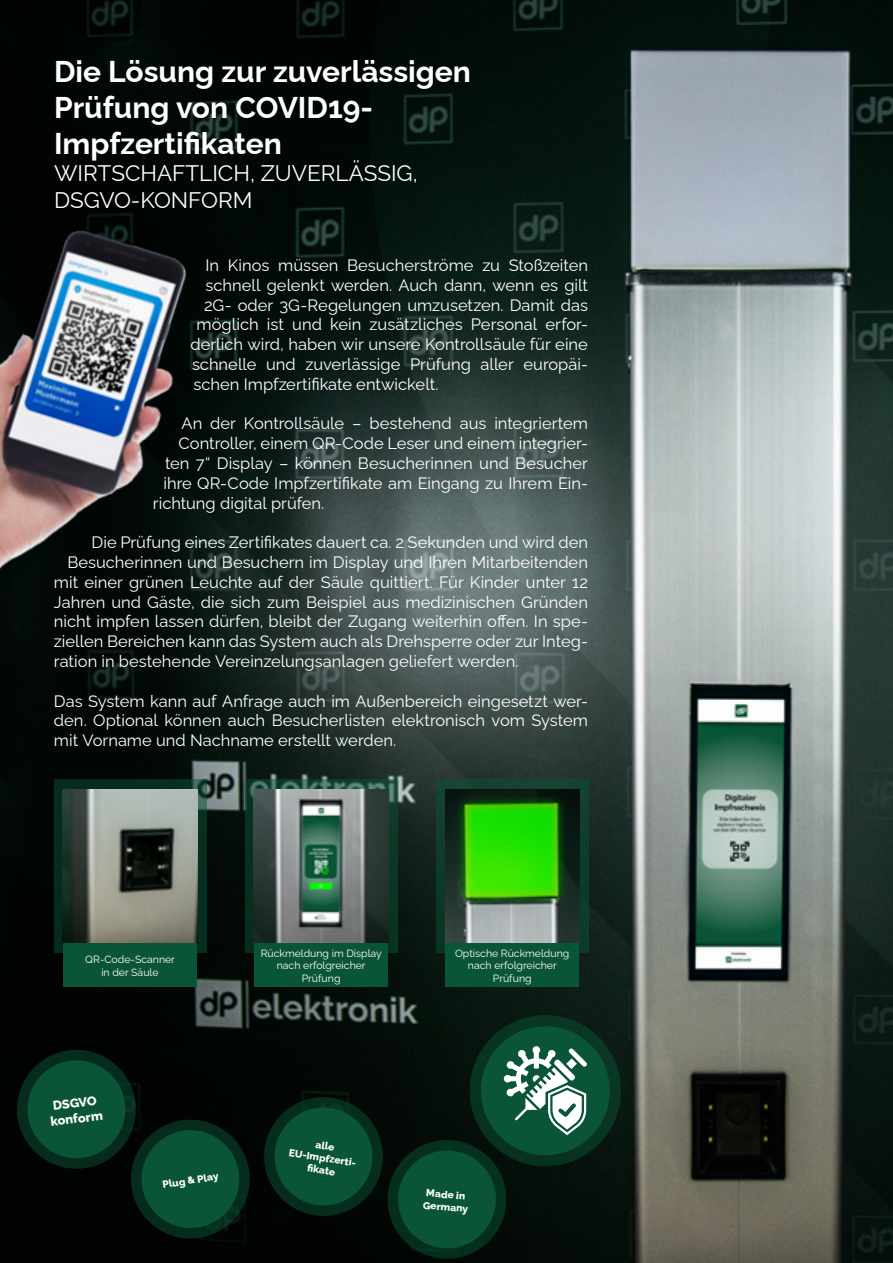
<style>
.page{position:relative;width:893px;height:1263px;background:#fff}
.page>*{position:absolute;margin:0;border:0;box-sizing:border-box;transform-origin:0 0}
.t1{font:700 30px/36px "Raleway";color:#fff}
.t2{font:22.5px/27px "Raleway";color:#fff}
.t3{font:16.5px/19.8px "Raleway";color:#fff;text-align:justify}
.t4{font:800 12.9px/15.5px "Raleway";color:#fff;text-align:center}
.t5{font:10.5px/12.6px "Raleway";color:#fff;text-align:center}
.t6{font:800 10.2px/12.3px "Raleway";color:#fff;text-align:center}
</style>
<div class="page">
<img style="left:0;top:0;width:893px;height:1263px">
<img style="left:0;top:151px;width:249px;height:476px">
<svg style="left:13px;top:1046px;width:241px;height:197px;background:#042317"></svg>
<div style="left:470px;top:1015px;width:151px;height:151px;border:22px solid #0a5537;border-radius:50%"></div>
<div style="left:481px;top:1026px;width:129px;height:129px;background:#0a5537;border-radius:50%"></div>
<svg style="left:260px;top:1046px;width:327px;height:215px;background:#103023"></svg>
<svg style="left:245px;top:779px;width:152px;height:174px;background:#184231"></svg>
<img style="left:254px;top:789px;width:134px;height:154px">
<div style="left:254px;top:943px;width:134px;height:43px;background:#0a5438"></div>
<div style="left:436px;top:779px;width:152px;height:174px;background:#113e2c"></div>
<img style="left:445px;top:789px;width:134px;height:154px">
<div style="left:445px;top:943px;width:134px;height:43px;background:#0a5438"></div>
<svg style="left:54px;top:779px;width:152px;height:174px;background:#0c3323"></svg>
<img style="left:63px;top:789px;width:134px;height:154px">
<div style="left:63px;top:943px;width:134px;height:43px;background:#0a5438"></div>
<h1 class="t1" style="left:54px;top:50px;width:418px">Die Lösung zur zuverlässigen<br>Prüfung von COVID19-<br>Impfzertifikaten</h1>
<h2 class="t2" style="left:54px;top:157px;width:365px">WIRTSCHAFTLICH, ZUVERLÄSSIG,<br>DSGVO-KONFORM</h2>
<p class="t3" style="left:206px;top:253px;width:384px">In Kinos müssen Besucherströme zu Stoßzeiten</p>
<p class="t3" style="left:206px;top:273px;width:384px">schnell gelenkt werden. Auch dann, wenn es gilt</p>
<p class="t3" style="left:204px;top:293px;width:386px">2G- oder 3G-Regelungen umzusetzen. Damit das</p>
<p class="t3" style="left:196px;top:313px;width:393px">möglich ist und kein zusätzliches Personal erfor-</p>
<p class="t3" style="left:190px;top:333px;width:399px">derlich wird, haben wir unsere Kontrollsäule für eine</p>
<p class="t3" style="left:192px;top:352px;width:397px">schnelle und zuverlässige Prüfung aller europäi-</p>
<p class="t3" style="left:193px;top:372px;width:246px">schen Impfzertifikate entwickelt.</p>
<p class="t3" style="left:181px;top:412px;width:408px">An der Kontrollsäule – bestehend aus integriertem</p>
<p class="t3" style="left:178px;top:432px;width:411px">Controller, einem QR-Code Leser und einem integrier-</p>
<p class="t3" style="left:165px;top:451px;width:424px">ten 7“ Display – können Besucherinnen und Besucher</p>
<p class="t3" style="left:163px;top:471px;width:426px">ihre QR-Code Impfzertifikate am Eingang zu Ihrem Ein-</p>
<p class="t3" style="left:153px;top:491px;width:173px">richtung digital prüfen.</p>
<p class="t3" style="left:91px;top:531px;width:498px">Die Prüfung eines Zertifikates dauert ca. 2 Sekunden und wird den</p>
<p class="t3" style="left:67px;top:550px;width:522px">Besucherinnen und Besuchern im Display und Ihren Mitarbeitenden</p>
<p class="t3" style="left:54px;top:570px;width:535px">mit einer grünen Leuchte auf der Säule quittiert. Für Kinder unter 12</p>
<p class="t3" style="left:54px;top:590px;width:535px">Jahren und Gäste, die sich zum Beispiel aus medizinischen Gründen</p>
<p class="t3" style="left:54px;top:610px;width:536px">nicht impfen lassen dürfen, bleibt der Zugang weiterhin offen. In spe-</p>
<p class="t3" style="left:54px;top:630px;width:536px">ziellen Bereichen kann das System auch als Drehsperre oder zur Integ-</p>
<p class="t3" style="left:54px;top:649px;width:466px">ration in bestehende Vereinzelungsanlagen geliefert werden.</p>
<p class="t3" style="left:54px;top:689px;width:536px">Das System kann auf Anfrage auch im Außenbereich eingesetzt wer&shy;den. Optional können auch Besucherlisten elektronisch vom System mit Vorname und Nachname erstellt werden.</p>
<p class="t5" style="left:85px;top:952px;width:91px">QR-Code-Scanner in der Säule</p>
<p class="t5" style="left:261px;top:946px;width:123px">Rückmeldung im Display nach erfolgreicher<br>Prüfung</p>
<p class="t5" style="left:455px;top:946px;width:116px">Optische Rückmeldung nach erfolgreicher<br>Prüfung</p>
<p class="t4" style="left:48px;top:1097px;width:54px;rotate:-7deg">DSGVO konform</p>
<p class="t6" style="left:162px;top:1177px;width:58px;rotate:-9deg">Plug &amp; Play</p>
<p class="t6" style="left:292px;top:1133px;width:70px;rotate:9deg">alle<br>EU-Impfzerti&shy;fikate</p>
<p class="t6" style="left:425px;top:1185px;width:47px;text-align:left;rotate:5deg">Made in<br>Germany</p>
</div>
